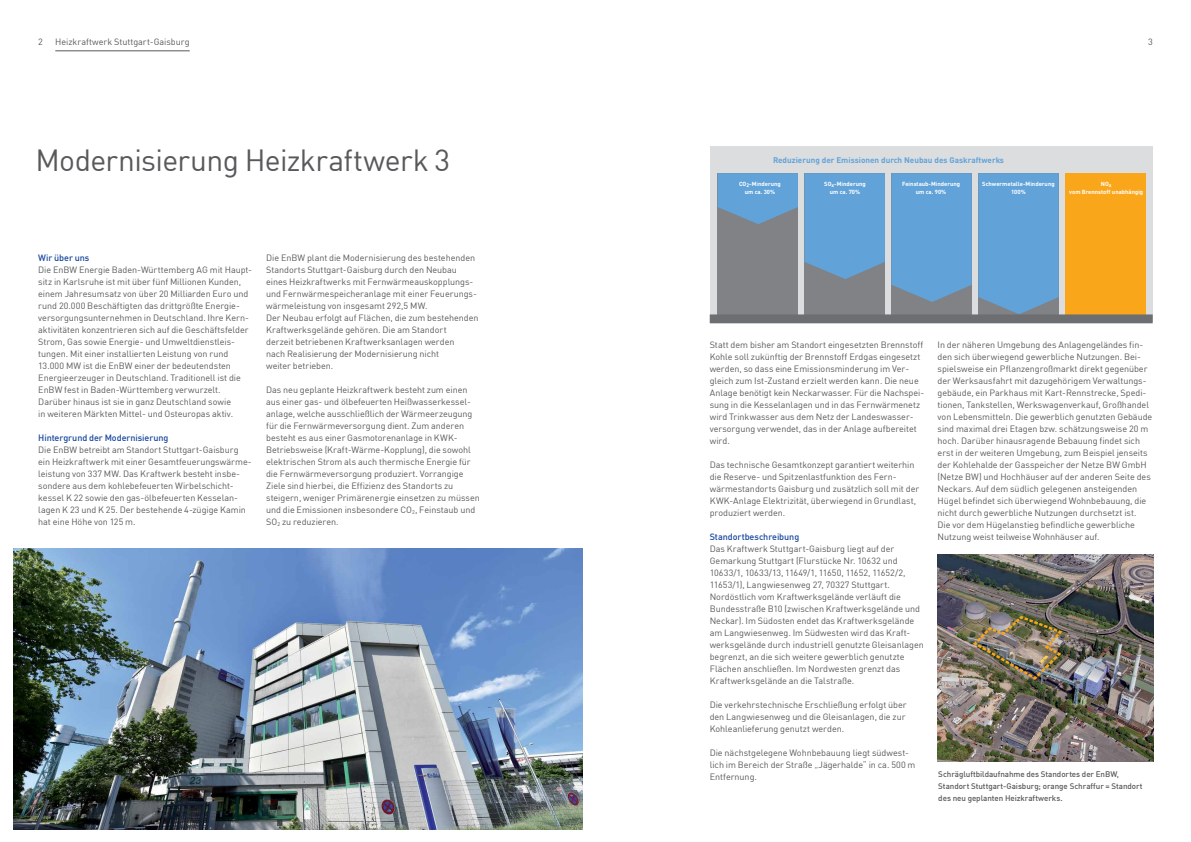
<style>
.page{position:relative;width:1191px;height:842px;background:#fff}
.page>*{position:absolute;margin:0;border:0;box-sizing:border-box;transform-origin:0 0}
.t1{font:30px "En BWDIN Pro";letter-spacing:-.025em;color:#58595b}
.t2{font:9px/12px "En BWDIN Pro";letter-spacing:-.005em;color:#58595b}
.t3{font:500 9px "En BWDIN Pro";letter-spacing:-.01em;color:#17479e}
.t4{font:700 8.1px "En BWDIN Pro";color:#61a3d9}
.t5{font:500 8px/12px "En BWDIN Pro";letter-spacing:-.005em;color:#58595b}
.t6{font:700 5.9px/7.1px "En BWDIN Pro";color:#fff;text-align:center}
</style>
<div class="page">
<hr style="left:55px;top:51px;width:135px;height:1px;background:#58595b">
<img style="left:13px;top:549px;width:570px;height:280px">
<div style="left:710px;top:147px;width:442px;height:175px;background:#dcddde"></div>
<div style="left:1065px;top:173px;width:80px;height:142px;background:#faa61a"></div>
<div style="left:717px;top:173px;width:81px;height:142px;background:#808285"></div>
<svg style="left:717px;top:173px;width:81px;height:51px"></svg>
<div style="left:804px;top:173px;width:81px;height:142px;background:#808285"></div>
<div style="left:891px;top:173px;width:80px;height:142px;background:#808285"></div>
<svg style="left:804px;top:173px;width:81px;height:106px;background:#63a0d1"></svg>
<svg style="left:891px;top:173px;width:80px;height:129px;background:#63a0d2"></svg>
<svg style="left:978px;top:173px;width:80px;height:141px;background:#63a0d3"></svg>
<div style="left:709px;top:314px;width:443px;height:9px;background:#6d6e71"></div>
<img style="left:937px;top:555px;width:216px;height:207px">
<img style="left:971px;top:614px;width:93px;height:67px">
<p class="t2" style="left:38px;top:35px;width:6px">2</p>
<p class="t2" style="left:55px;top:35px;width:136px">Heizkraftwerk Stuttgart-Gaisburg</p>
<p class="t2" style="left:1148px;top:35px;width:6px">3</p>
<h1 class="t1" style="left:35px;top:136px;width:416px">Modernisierung Heizkraftwerk 3</h1>
<p class="t3" style="left:38px;top:250px;width:53px">Wir über uns</p>
<p class="t2" style="left:38px;top:263px;width:215px">Die EnBW Energie Baden-Württemberg AG mit Haupt&shy;sitz in Karlsruhe ist mit über fünf Millionen Kunden, einem Jahresumsatz von über 20 Milliarden Euro und rund 20.000 Beschäftigten das drittgrößte Energie&shy;versorgungsunternehmen in Deutschland. Ihre Kern&shy;aktivitäten konzentrieren sich auf die Geschäftsfelder Strom, Gas sowie Energie- und Umweltdienstleis&shy;tungen. Mit einer installierten Leistung von rund 13.000 MW ist die EnBW einer der bedeutendsten Energieerzeuger in Deutschland. Traditionell ist die EnBW fest in Baden-Württemberg verwurzelt.<br>Darüber hinaus ist sie in ganz Deutschland sowie<br>in weiteren Märkten Mittel- und Osteuropas aktiv.</p>
<p class="t3" style="left:38px;top:430px;width:132px">Hintergrund der Modernisierung</p>
<p class="t2" style="left:38px;top:443px;width:215px">Die EnBW betreibt am Standort Stuttgart-Gaisburg ein Heizkraftwerk mit einer Gesamtfeuerungswärme&shy;leistung von 337 MW. Das Kraftwerk besteht insbe&shy;sondere aus dem kohlebefeuerten Wirbelschicht&shy;kessel K 22 sowie den gas-ölbefeuerten Kesselan&shy;lagen K 23 und K 25. Der bestehende 4-zügige Kamin hat eine Höhe von 125 m.</p>
<p class="t2" style="left:266px;top:251px;width:214px">Die EnBW plant die Modernisierung des bestehenden Standorts Stuttgart-Gaisburg durch den Neubau eines Heizkraftwerks mit Fernwärmeauskopplungs&shy;und Fernwärmespeicheranlage mit einer Feuerungs&shy;wärmeleistung von insgesamt 292,5 MW.<br>Der Neubau erfolgt auf Flächen, die zum bestehenden Kraftwerksgelände gehören. Die am Standort<br>derzeit betriebenen Kraftwerksanlagen werden<br>nach Realisierung der Modernisierung nicht<br>weiter betrieben.</p>
<p class="t2" style="left:266px;top:383px;width:215px">Das neu geplante Heizkraftwerk besteht zum einen aus einer gas- und ölbefeuerten Heißwasserkessel&shy;anlage, welche ausschließlich der Wärmeerzeugung für die Fernwärmeversorgung dient. Zum anderen besteht es aus einer Gasmotorenanlage in KWK-Betriebsweise (Kraft-Wärme-Kopplung), die sowohl elektrischen Strom als auch thermische Energie für die Fernwärmeversorgung produziert. Vorrangige Ziele sind hierbei, die Effizienz des Standorts zu steigern, weniger Primärenergie einsetzen zu müssen und die Emissionen insbesondere CO<sub>2</sub>, Feinstaub und SO<sub>2</sub> zu reduzieren.</p>
<p class="t4" style="left:773px;top:154px;width:232px">Reduzierung der Emissionen durch Neubau des Gaskraftwerks</p>
<p class="t6" style="left:739px;top:180px;width:43px">CO<sub>2</sub>-Minderung um ca. 30%</p>
<p class="t6" style="left:982px;top:180px;width:74px">Schwermetalle-Minderung<br>100%</p>
<p class="t6" style="left:824px;top:180px;width:43px">SO<sub>x</sub>-Minderung um ca. 70%</p>
<p class="t6" style="left:902px;top:180px;width:60px">Feinstaub-Minderung um ca. 90%</p>
<p class="t6" style="left:1069px;top:180px;width:75px">NO<sub>x<br></sub>vom Brennstoff unabhängig</p>
<p class="t2" style="left:709px;top:337px;width:216px">Statt dem bisher am Standort eingesetzten Brennstoff Kohle soll zukünftig der Brennstoff Erdgas eingesetzt werden, so dass eine Emissionsminderung im Ver&shy;gleich zum Ist-Zustand erzielt werden kann. Die neue Anlage benötigt kein Neckarwasser. Für die Nachspei&shy;sung in die Kesselanlagen und in das Fernwärmenetz wird Trinkwasser aus dem Netz der Landeswasser&shy;versorgung verwendet, das in der Anlage aufbereitet wird.</p>
<p class="t2" style="left:709px;top:457px;width:211px">Das technische Gesamtkonzept garantiert weiterhin die Reserve- und Spitzenlastfunktion des Fern&shy;wärmestandorts Gaisburg und zusätzlich soll mit der KWK-Anlage Elektrizität, überwiegend in Grundlast, produziert werden.</p>
<p class="t3" style="left:709px;top:529px;width:91px">Standortbeschreibung</p>
<p class="t2" style="left:709px;top:541px;width:215px">Das Kraftwerk Stuttgart-Gaisburg liegt auf der Gemarkung Stuttgart (Flurstücke Nr. 10632 und 10633/1, 10633/13, 11649/1, 11650, 11652, 11652/2, 11653/1), Langwiesenweg 27, 70327 Stuttgart.<br>Nordöstlich vom Kraftwerksgelände verläuft die Bundesstraße B10 (zwischen Kraftwerksgelände und Neckar). Im Südosten endet das Kraftwerksgelände am Langwiesenweg. Im Südwesten wird das Kraft&shy;werksgelände durch industriell genutzte Gleisanlagen begrenzt, an die sich weitere gewerblich genutzte Flächen anschließen. Im Nordwesten grenzt das Kraftwerksgelände an die Talstraße.</p>
<p class="t2" style="left:709px;top:697px;width:198px">Die verkehrstechnische Erschließung erfolgt über den Langwiesenweg und die Gleisanlagen, die zur<br>Kohleanlieferung genutzt werden.</p>
<p class="t2" style="left:709px;top:745px;width:207px">Die nächstgelegene Wohnbebauung liegt südwest&shy;lich im Bereich der Straße „Jägerhalde“ in ca. 500 m<br>Entfernung.</p>
<p class="t2" style="left:937px;top:338px;width:216px">In der näheren Umgebung des Anlagengeländes fin&shy;den sich überwiegend gewerbliche Nutzungen. Bei&shy;spielsweise ein Pflanzengroßmarkt direkt gegenüber der Werksausfahrt mit dazugehörigem Verwaltungs&shy;gebäude, ein Parkhaus mit Kart-Rennstrecke, Spedi&shy;tionen, Tankstellen, Werkswagenverkauf, Großhandel von Lebensmitteln. Die gewerblich genutzten Gebäude sind maximal drei Etagen bzw. schätzungsweise 20 m hoch. Darüber hinausragende Bebauung findet sich erst in der weiteren Umgebung, zum Beispiel jenseits der Kohlehalde der Gasspeicher der Netze BW GmbH (Netze BW) und Hochhäuser auf der anderen Seite des Neckars. Auf dem südlich gelegenen ansteigenden Hügel befindet sich überwiegend Wohnbebauung, die nicht durch gewerbliche Nutzungen durchsetzt ist.<br>Die vor dem Hügelanstieg befindliche gewerbliche Nutzung weist teilweise Wohnhäuser auf.</p>
<p class="t5" style="left:938px;top:767px;width:206px">Schrägluftbildaufnahme des Standortes der EnBW,<br>Standort Stuttgart-Gaisburg; orange Schraffur = Standort des neu geplanten Heizkraftwerks.</p>
</div>
